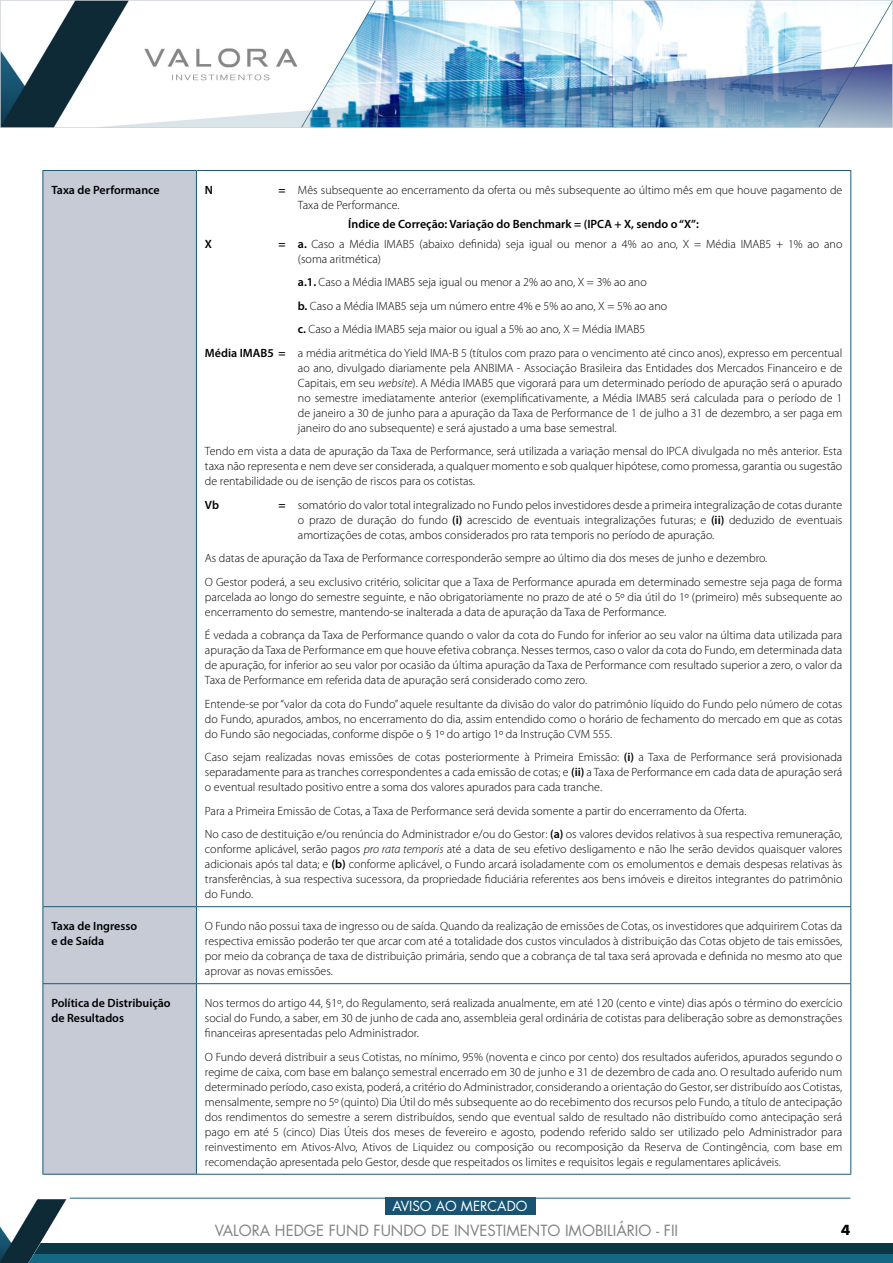
<style>
.page{position:relative;width:893px;height:1263px;background:#fff}
.page>*{position:absolute;margin:0;border:0;box-sizing:border-box;transform-origin:0 0}
.t1{font:15px "Futura";color:#808285}
.t2{font:13.5px "Futura";color:#fff}
.t3{font:700 13.5px "Futura";color:#000}
.t4{font:300 12px/15px "Myriad Pro";color:#000;text-align:justify}
.t5{font:600 12px/15px "Myriad Pro";color:#000}
.s1{font-weight:600}
.s2{font-style:italic}
</style>
<div class="page">
<hr style="left:70px;top:1198px;width:780px;height:1px;background:#166784">
<div style="left:385px;top:1198px;width:150px;height:17px;background:#185472"></div>
<img style="left:0;top:0;width:893px;height:127px">
<div style="left:0;top:1254px;width:893px;height:9px;background:#166784"></div>
<div style="left:0;top:1243px;width:893px;height:11px;background:#0b3745"></div>
<img style="left:0;top:1199px;width:67px;height:64px">
<div style="left:44px;top:171px;width:152px;height:1003px;background:#c6cbd5"></div>
<hr style="left:43px;top:171px;width:1px;height:735px;background:#195976">
<hr style="left:43px;top:907px;width:1px;height:76px;background:#195976">
<hr style="left:43px;top:984px;width:1px;height:190px;background:#195976">
<hr style="left:43px;top:170px;width:153px;height:1px;background:#195976">
<hr style="left:43px;top:906px;width:153px;height:1px;background:#195976">
<hr style="left:43px;top:983px;width:153px;height:1px;background:#195976">
<hr style="left:43px;top:1174px;width:153px;height:1px;background:#195976">
<hr style="left:196px;top:171px;width:1px;height:735px;background:#195976">
<hr style="left:196px;top:907px;width:1px;height:76px;background:#195976">
<hr style="left:196px;top:984px;width:1px;height:190px;background:#195976">
<hr style="left:196px;top:170px;width:655px;height:1px;background:#195976">
<hr style="left:850px;top:171px;width:1px;height:735px;background:#195976">
<hr style="left:850px;top:907px;width:1px;height:76px;background:#195976">
<hr style="left:850px;top:984px;width:1px;height:190px;background:#195976">
<hr style="left:196px;top:906px;width:655px;height:1px;background:#195976">
<hr style="left:196px;top:983px;width:655px;height:1px;background:#195976">
<hr style="left:196px;top:1174px;width:655px;height:1px;background:#195976">
<p class="t5" style="left:51px;top:182px;width:110px">Taxa de Performance</p>
<p class="t5" style="left:205px;top:182px;width:10px">N</p>
<p class="t4" style="left:298px;top:183px;width:546px;text-indent:-20px"><span class="s1">=</span> Mês subsequente ao encerramento da oferta ou mês subsequente ao último mês em que houve pagamento de<br>Taxa de Performance.</p>
<p class="t5" style="left:348px;top:216px;width:352px">Índice de Correção: Variação do Benchmark = (IPCA + X, sendo o “X”:</p>
<p class="t5" style="left:205px;top:236px;width:9px">X</p>
<p class="t4" style="left:298px;top:236px;width:546px;text-indent:-20px"><span class="s1">= a.</span> Caso a Média IMAB5 (abaixo definida) seja igual ou menor a 4% ao ano, X = Média IMAB5 + 1% ao ano (soma aritmética)</p>
<p class="t4" style="left:298px;top:275px;width:350px"><span class="s1">a.1.</span> Caso a Média IMAB5 seja igual ou menor a 2% ao ano, X = 3% ao ano</p>
<p class="t4" style="left:298px;top:298px;width:371px"><span class="s1">b.</span> Caso a Média IMAB5 seja um número entre 4% e 5% ao ano, X = 5% ao ano</p>
<p class="t4" style="left:298px;top:322px;width:349px"><span class="s1">c.</span> Caso a Média IMAB5 seja maior ou igual a 5% ao ano, X = Média IMAB5</p>
<p class="t4" style="left:205px;top:345px;width:639px"><span class="s1">Média IMAB5 =</span> a média aritmética do Yield IMA-B 5 (títulos com prazo para o vencimento até cinco anos), expresso em percentual</p>
<p class="t4" style="left:298px;top:360px;width:546px">ao ano, divulgado diariamente pela ANBIMA - Associação Brasileira das Entidades dos Mercados Financeiro e de Capitais, em seu <span class="s2">website</span>). A Média IMAB5 que vigorará para um determinado período de apuração será o apurado no semestre imediatamente anterior (exemplificativamente, a Média IMAB5 será calculada para o período de 1 de janeiro a 30 de junho para a apuração da Taxa de Performance de 1 de julho a 31 de dezembro, a ser paga em janeiro do ano subsequente) e será ajustado a uma base semestral.</p>
<p class="t4" style="left:205px;top:444px;width:639px">Tendo em vista a data de apuração da Taxa de Performance, será utilizada a variação mensal do IPCA divulgada no mês anterior. Esta taxa não representa e nem deve ser considerada, a qualquer momento e sob qualquer hipótese, como promessa, garantia ou sugestão de rentabilidade ou de isenção de riscos para os cotistas.</p>
<p class="t5" style="left:205px;top:497px;width:16px">Vb</p>
<p class="t4" style="left:298px;top:497px;width:546px;text-indent:-20px"><span class="s1">=</span> somatório do valor total integralizado no Fundo pelos investidores desde a primeira integralização de cotas durante o prazo de duração do fundo <span class="s1">(i)</span> acrescido de eventuais integralizações futuras; e <span class="s1">(ii)</span> deduzido de eventuais amortizações de cotas, ambos considerados pro rata temporis no período de apuração.</p>
<p class="t4" style="left:205px;top:546px;width:639px;line-height:23.5px">As datas de apuração da Taxa de Performance corresponderão sempre ao último dia dos meses de junho e dezembro.<br>O Gestor poderá, a seu exclusivo critério, solicitar que a Taxa de Performance apurada em determinado semestre seja paga de forma</p>
<p class="t4" style="left:205px;top:589px;width:639px">parcelada ao longo do semestre seguinte, e não obrigatoriamente no prazo de até o 5º dia útil do 1º (primeiro) mês subsequente ao encerramento do semestre, mantendo-se inalterada a data de apuração da Taxa de Performance.</p>
<p class="t4" style="left:205px;top:628px;width:639px">É vedada a cobrança da Taxa de Performance quando o valor da cota do Fundo for inferior ao seu valor na última data utilizada para apuração da Taxa de Performance em que houve efetiva cobrança. Nesses termos, caso o valor da cota do Fundo, em determinada data de apuração, for inferior ao seu valor por ocasião da última apuração da Taxa de Performance com resultado superior a zero, o valor da Taxa de Performance em referida data de apuração será considerado como zero.</p>
<p class="t4" style="left:205px;top:696px;width:639px">Entende-se por “valor da cota do Fundo” aquele resultante da divisão do valor do patrimônio líquido do Fundo pelo número de cotas do Fundo, apurados, ambos, no encerramento do dia, assim entendido como o horário de fechamento do mercado em que as cotas do Fundo são negociadas, conforme dispõe o § 1º do artigo 1º da Instrução CVM 555.</p>
<p class="t4" style="left:205px;top:750px;width:639px">Caso sejam realizadas novas emissões de cotas posteriormente à Primeira Emissão: <span class="s1">(i)</span> a Taxa de Performance será provisionada separadamente para as tranches correspondentes a cada emissão de cotas; e <span class="s1">(ii)</span> a Taxa de Performance em cada data de apuração será o eventual resultado positivo entre a soma dos valores apurados para cada tranche.</p>
<p class="t4" style="left:205px;top:799px;width:639px;line-height:23.5px">Para a Primeira Emissão de Cotas, a Taxa de Performance será devida somente a partir do encerramento da Oferta.<br>No caso de destituição e/ou renúncia do Administrador e/ou do Gestor: <span class="s1">(a)</span> os valores devidos relativos à sua respectiva remuneração,</p>
<p class="t4" style="left:205px;top:842px;width:639px">conforme aplicável, serão pagos <span class="s2">pro rata temporis</span> até a data de seu efetivo desligamento e não lhe serão devidos quaisquer valores adicionais após tal data; e <span class="s1">(b)</span> conforme aplicável, o Fundo arcará isoladamente com os emolumentos e demais despesas relativas às transferências, à sua respectiva sucessora, da propriedade fiduciária referentes aos bens imóveis e direitos integrantes do patrimônio do Fundo.</p>
<p class="t5" style="left:51px;top:918px;width:87px">Taxa de Ingresso e de Saída</p>
<p class="t4" style="left:205px;top:919px;width:639px">O Fundo não possui taxa de ingresso ou de saída. Quando da realização de emissões de Cotas, os investidores que adquirirem Cotas da respectiva emissão poderão ter que arcar com até a totalidade dos custos vinculados à distribuição das Cotas objeto de tais emissões, por meio da cobrança de taxa de distribuição primária, sendo que a cobrança de tal taxa será aprovada e definida no mesmo ato que aprovar as novas emissões.</p>
<p class="t5" style="left:51px;top:995px;width:121px">Política de Distribuição de Resultados</p>
<p class="t4" style="left:205px;top:996px;width:639px">Nos termos do artigo 44, §1º, do Regulamento, será realizada anualmente, em até 120 (cento e vinte) dias após o término do exercício social do Fundo, a saber, em 30 de junho de cada ano, assembleia geral ordinária de cotistas para deliberação sobre as demonstrações financeiras apresentadas pelo Administrador.</p>
<p class="t4" style="left:205px;top:1049px;width:639px">O Fundo deverá distribuir a seus Cotistas, no mínimo, 95% (noventa e cinco por cento) dos resultados auferidos, apurados segundo o regime de caixa, com base em balanço semestral encerrado em 30 de junho e 31 de dezembro de cada ano. O resultado auferido num determinado período, caso exista, poderá, a critério do Administrador, considerando a orientação do Gestor, ser distribuído aos Cotistas, mensalmente, sempre no 5º (quinto) Dia Útil do mês subsequente ao do recebimento dos recursos pelo Fundo, a título de antecipação dos rendimentos do semestre a serem distribuídos, sendo que eventual saldo de resultado não distribuído como antecipação será pago em até 5 (cinco) Dias Úteis dos meses de fevereiro e agosto, podendo referido saldo ser utilizado pelo Administrador para reinvestimento em Ativos-Alvo, Ativos de Liquidez ou composição ou recomposição da Reserva de Contingência, com base em recomendação apresentada pelo Gestor, desde que respeitados os limites e requisitos legais e regulamentares aplicáveis.</p>
<p class="t2" style="left:393px;top:1197px;width:136px">AVISO AO MERCADO</p>
<p class="t1" style="left:215px;top:1220px;width:465px">VALORA HEDGE FUND FUNDO DE INVESTIMENTO IMOBILIÁRIO - FII</p>
<p class="t3" style="left:841px;top:1220px;width:11px">4</p>
</div>
